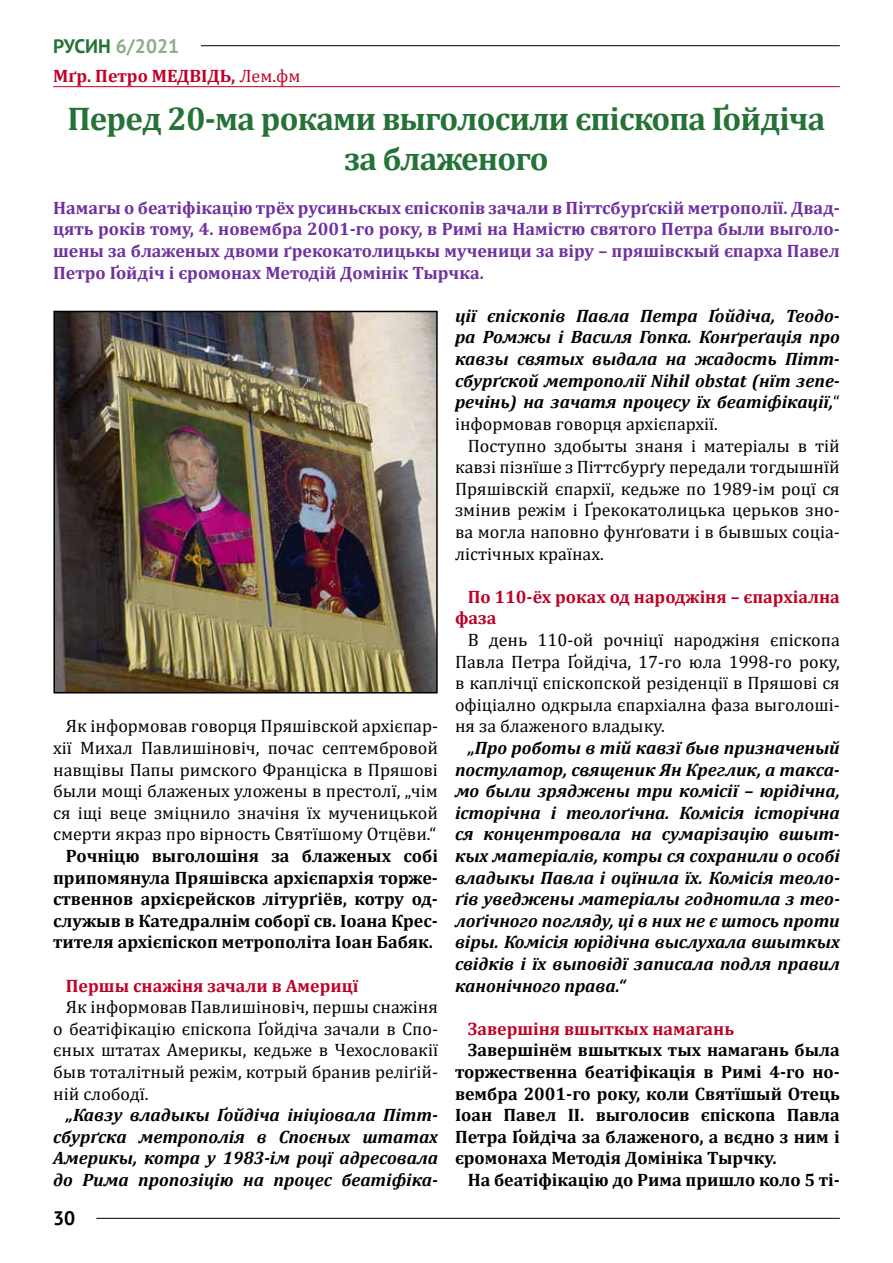
<style>
.page{position:relative;width:893px;height:1263px;background:#fff}
.page>*{position:absolute;margin:0;border:0;box-sizing:border-box;transform-origin:0 0}
.t1{font:700 33px/39.6px "Cambria";letter-spacing:-.025em;color:#257237;text-align:center}
.t2{font:700 19.5px "PT Sans";color:#8eac8a}
.t3{font:700 19.5px "PT Sans";color:#000}
.t4{font:18px/21.6px "Cambria";color:#000;text-align:justify}
.t5{font:italic 700 18px/21.6px "Cambria";color:#000;text-align:justify}
.t6{font:700 18px/21.6px "Cambria";color:#000;text-align:justify}
.t7{font:700 18px/21.6px "Cambria";color:#7030a0;text-align:justify}
.t8{font:700 18px/21.6px "Cambria";color:#be0027}
.s1{color:#257237}
.s2{font-weight:400}
.s3{font-weight:400;font-style:normal}
</style>
<div class="page">
<hr style="left:96px;top:1218px;width:744px;height:1px;background:#000">
<hr style="left:201px;top:45px;width:639px;height:1px;background:#000">
<hr style="left:53px;top:86px;width:787px;height:1px;background:#be0027">
<img style="left:56px;top:314px;width:379px;height:376px">
<div style="left:53px;top:311px;width:385px;height:382px;border:2px solid #000"></div>
<p class="t2" style="left:53px;top:33px;width:128px"><span class="s1">РУСИН</span> 6/2021</p>
<p class="t8" style="left:53px;top:65px;width:249px">Мґр. Петро МЕДВІДЬ, <span class="s2">Лем.фм</span></p>
<h1 class="t1" style="left:67px;top:98px;width:759px">Перед 20-ма роками выголосили єпіскопа Ґойдіча за блаженого</h1>
<p class="t7" style="left:53px;top:196px;width:788px">Намагы о беатіфікацію трёх русиньскых єпіскопів зачали в Піттсбурґскій метрополії. Двад&shy;цять років тому, 4. новембра 2001-го року, в Римі на Намістю святого Петра были выголо&shy;шены за блаженых двоми ґрекокатолицькы мученици за віру – пряшівскый єпарха Павел Петро Ґойдіч і єромонах Методій Домінік Тырчка.</p>
<p class="t4" style="left:53px;top:715px;width:386px;text-indent:13px">Як інформовав говорця Пряшівской архієпар&shy;хії Михал Павлишіновіч, почас септембровой навщівы Папы римского Франціска в Пряшові были мощі блаженых уложены в престолї, „чім ся іщі веце зміцнило значіня їх мученицькой смерти якраз про вірность Святїшому Отцёви.“</p>
<p class="t6" style="left:53px;top:844px;width:386px;text-indent:13px">Рочніцю выголошіня за блаженых собі припомянула Пряшівска архієпархія торже&shy;ственнов архієрейсков літурґіёв, котру од&shy;служыв в Катедралнім соборї св. Іоана Крес&shy;тителя архієпіскоп метрополіта Іоан Бабяк.</p>
<p class="t8" style="left:66px;top:974px;width:294px">Першы снажіня зачали в Америцї</p>
<p class="t4" style="left:53px;top:996px;width:386px;text-indent:13px">Як інформовав Павлишіновіч, першы снажіня о беатіфікацію єпіскопа Ґойдіча зачали в Спо&shy;єных штатах Америкы, кедьже в Чехословакії быв тоталітный режім, котрый бранив реліґій&shy;ній слободї.</p>
<p class="t5" style="left:53px;top:1104px;width:386px;text-indent:13px">„Кавзу владыкы Ґойдіча ініціовала Пітт&shy;сбурґска метрополія в Споєных штатах Америкы, котра у 1983-ім роцї адресовала до Рима пропозіцію на процес беатіфіка-</p>
<p class="t3" style="left:53px;top:1205px;width:24px">30</p>
<p class="t5" style="left:455px;top:304px;width:386px">ції єпіскопів Павла Петра Ґойдіча, Теодо&shy;ра Ромжы і Василя Гопка. Конґреґація про кавзы святых выдала на жадость Пітт&shy;сбурґской метрополії Nihil obstat (нїт зепе&shy;речінь) на зачатя процесу їх беатіфікації,<span class="s3">“ інформовав говорця архієпархії.</span></p>
<p class="t4" style="left:455px;top:434px;width:386px;text-indent:13px">Поступно здобыты знаня і матеріалы в тій кавзі пізнїше з Піттсбурґу передали тогдышнїй Пряшівскій єпархії, кедьже по 1989-ім роцї ся змінив режім і Ґрекокатолицька церьков зно&shy;ва могла наповно фунґовати і в бывшых соціа&shy;лістічных країнах.</p>
<p class="t8" style="left:455px;top:585px;width:386px;text-indent:13px">По 110-ёх роках од народжіня – єпархіална фаза</p>
<p class="t4" style="left:455px;top:629px;width:386px;text-indent:13px">В день 110-ой рочніцї народжіня єпіскопа Павла Петра Ґойдіча, 17-го юла 1998-го року, в каплічцї єпіскопской резіденції в Пряшові ся офіціално одкрыла єпархіална фаза выголоші&shy;ня за блаженого владыку.</p>
<p class="t5" style="left:455px;top:736px;width:386px;text-indent:13px">„Про роботы в тій кавзї быв призначеный постулатор, священик Ян Креглик, а такса&shy;мо были зряджены три комісії – юрідічна, історічна і теолоґічна. Комісія історічна ся концентровала на сумарізацію вшыт&shy;кых матеріалів, котры ся сохранили о особі владыкы Павла і оцїнила їх. Комісія теоло&shy;ґів уведжены матеріалы годнотила з тео&shy;лоґічного погляду, ці в них не є штось проти віры. Комісія юрідічна выслухала вшыткых свідків і їх выповідї записала подля правил канонічного права.“</p>
<p class="t8" style="left:468px;top:1017px;width:268px">Завершіня вшыткых намагань</p>
<p class="t6" style="left:455px;top:1039px;width:386px;text-indent:13px">Завершінём вшыткых тых намагань была торжественна беатіфікація в Римі 4-го но&shy;вембра 2001-го року, коли Святїшый Отець Іоан Павел ІІ. выголосив єпіскопа Павла Петра Ґойдіча за блаженого, а вєдно з ним і єромонаха Методія Домініка Тырчку.</p>
<p class="t6" style="left:468px;top:1168px;width:374px">На беатіфікацію до Рима пришло коло 5 ті-</p>
</div>
